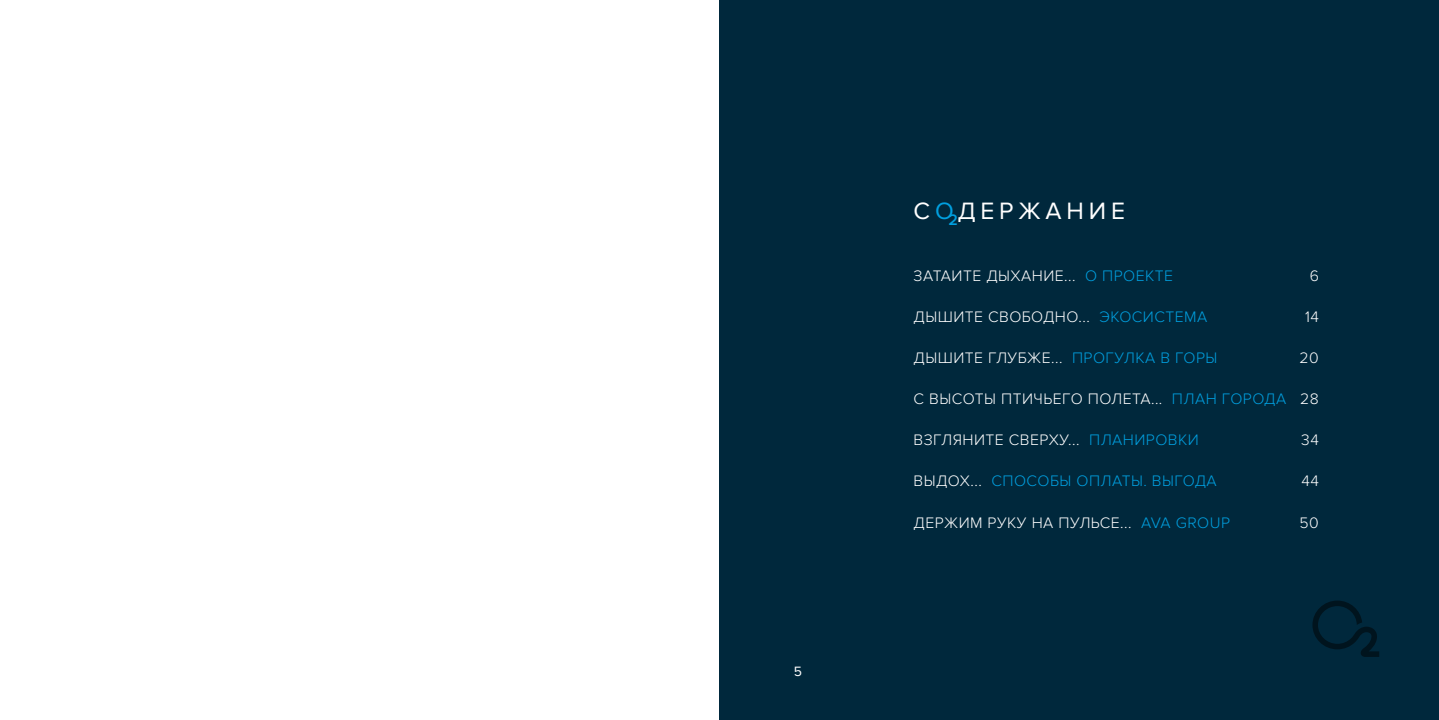
<style>
.page{position:relative;width:1439px;height:720px;background:#fff}
.page>*{position:absolute;margin:0;border:0;box-sizing:border-box;transform-origin:0 0}
.t1{font:24.5px "Proxima Nova";letter-spacing:.2em;color:#fff}
.t2{font:300 15.75px "Proxima Nova";letter-spacing:.03em;color:#fff}
.t3{font:300 15.75px "Proxima Nova";letter-spacing:.03em;color:#009fdf}
.t4{font:14px "Proxima Nova";color:#fff}
.s1{color:#009fdf}
.s2{color:#fff}
</style>
<div class="page">
<div style="left:719px;top:0;width:720px;height:719px;background:#00283c"></div>
<svg style="left:1312px;top:600px;width:67px;height:56px"></svg>
<p class="t4" style="left:794px;top:663px;width:10px">5</p>
<h1 class="t1" style="left:913px;top:197px;width:213px">С <span class="s1">О</span><sub>2</sub>ДЕРЖАНИЕ</h1>
<p class="t2" style="left:913px;top:266px;width:261px">ЗАТАИТЕ ДЫХАНИЕ... <span class="s1">О ПРОЕКТЕ</span></p>
<p class="t2" style="left:1309px;top:266px;width:11px">6</p>
<p class="t2" style="left:913px;top:307px;width:295px">ДЫШИТЕ СВОБОДНО... <span class="s1">ЭКОСИСТЕМА</span></p>
<p class="t2" style="left:1305px;top:307px;width:15px">14</p>
<p class="t2" style="left:913px;top:348px;width:305px">ДЫШИТЕ ГЛУБЖЕ... <span class="s1">ПРОГУЛКА В ГОРЫ</span></p>
<p class="t2" style="left:1299px;top:348px;width:21px">20</p>
<p class="t2" style="left:913px;top:389px;width:407px">С ВЫСОТЫ ПТИЧЬЕГО ПОЛЕТА... <span class="s1">ПЛАН ГОРОДА</span> 28</p>
<p class="t2" style="left:913px;top:431px;width:287px">ВЗГЛЯНИТЕ СВЕРХУ... <span class="s1">ПЛАНИРОВКИ</span></p>
<p class="t2" style="left:1301px;top:431px;width:19px">34</p>
<p class="t3" style="left:913px;top:472px;width:305px"><span class="s2">ВЫДОХ...</span> СПОСОБЫ ОПЛАТЫ. ВЫГОДА</p>
<p class="t2" style="left:1301px;top:472px;width:19px">44</p>
<p class="t2" style="left:913px;top:513px;width:318px">ДЕРЖИМ РУКУ НА ПУЛЬСЕ... <span class="s1">AVA GROUP</span></p>
<p class="t2" style="left:1299px;top:513px;width:21px">50</p>
</div>
